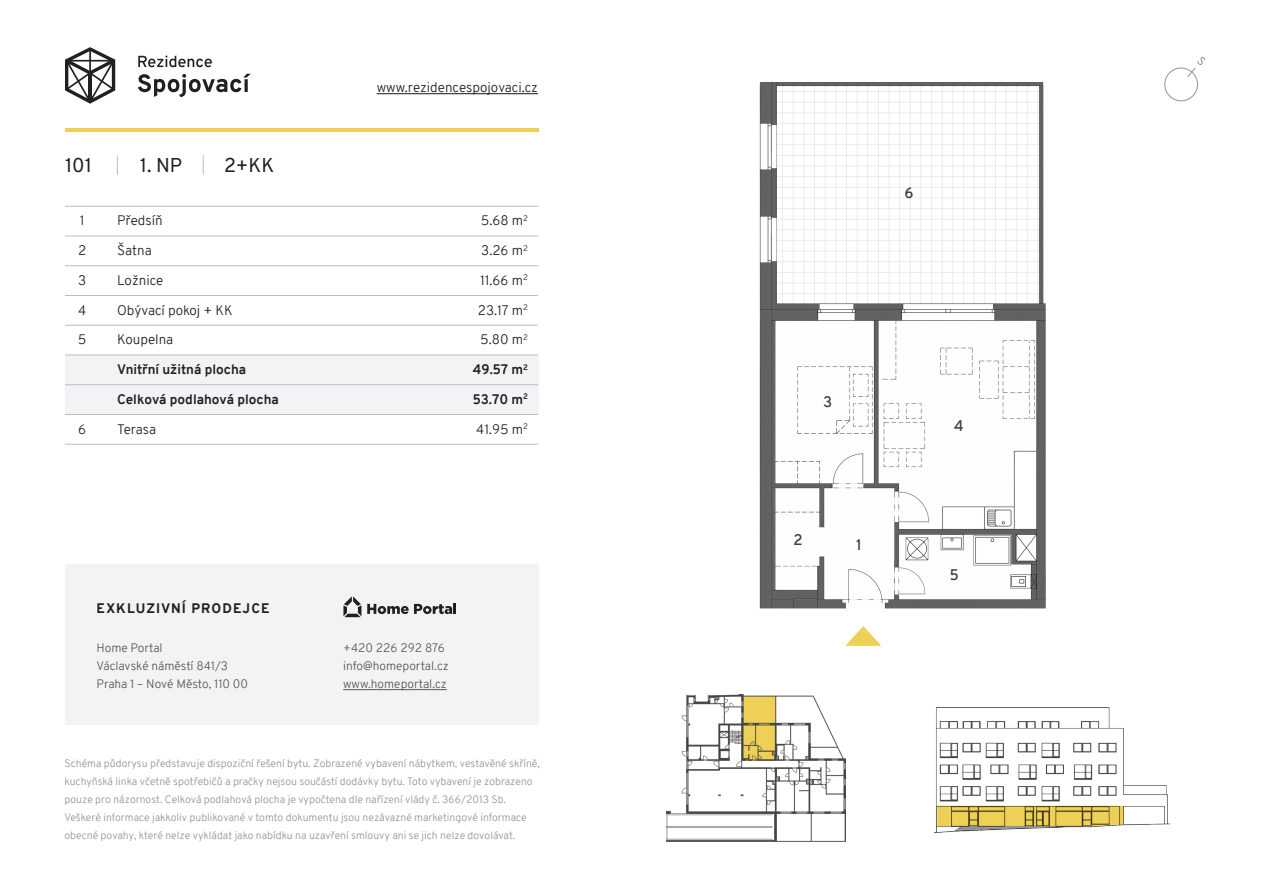
<style>
.page{position:relative;width:1263px;height:893px;background:#fff}
.page>*{position:absolute;margin:0;border:0;box-sizing:border-box;transform-origin:0 0}
.t1{font:19.5px "Overpass";color:#231f20}
.t2{font:600 15px "Overpass";color:#3c3f41}
.t3{font:300 13.5px "Overpass";color:#231f20}
.t4{font:700 13.5px "Overpass";color:#231f20}
.t5{font:800 13.5px "Overpass";letter-spacing:.08em;color:#231f20}
.t6{font:300 12px/18px "Overpass";color:#57585a}
.t7{font:300 10.5px/18px "Overpass";color:#939598}
</style>
<div class="page">
<div style="left:65px;top:355px;width:473px;height:59px;background:#f2f3f4"></div>
<div style="left:65px;top:564px;width:473px;height:161px;background:#f2f3f4"></div>
<svg style="left:138px;top:55px;width:113px;height:42px"></svg>
<svg style="left:65px;top:47px;width:50px;height:57px"></svg>
<hr style="left:65px;top:355px;width:473px;height:1px;background:#bcbdc0">
<hr style="left:65px;top:236px;width:473px;height:1px;background:#bcbdc0">
<hr style="left:65px;top:206px;width:473px;height:1px;background:#bcbdc0">
<hr style="left:65px;top:265px;width:473px;height:1px;background:#bcbdc0">
<hr style="left:65px;top:295px;width:473px;height:1px;background:#bcbdc0">
<hr style="left:65px;top:384px;width:473px;height:1px;background:#bcbdc0">
<hr style="left:65px;top:414px;width:473px;height:1px;background:#bcbdc0">
<hr style="left:65px;top:325px;width:473px;height:1px;background:#bcbdc0">
<hr style="left:65px;top:444px;width:473px;height:1px;background:#bcbdc0">
<svg style="left:117px;top:155px;width:1px;height:20px"></svg>
<svg style="left:203px;top:155px;width:1px;height:20px"></svg>
<hr style="left:65px;top:128px;width:473px;height:3px;background:#eed057">
<div style="left:1164px;top:68px;width:34px;height:33px;border:1px solid #939598;border-radius:50%"></div>
<svg style="left:1187px;top:57px;width:18px;height:21px"></svg>
<hr style="left:343px;top:689px;width:104px;height:1px;background:#57585a">
<hr style="left:377px;top:93px;width:161px;height:1px;background:#231f20">
<img style="left:666px;top:694px;width:180px;height:147px">
<svg style="left:367px;top:603px;width:89px;height:11px"></svg>
<svg style="left:343px;top:596px;width:18px;height:21px"></svg>
<svg style="left:845px;top:626px;width:36px;height:20px"></svg>
<img style="left:936px;top:707px;width:234px;height:125px">
<img style="left:759px;top:82px;width:287px;height:527px">
<h1 class="t1" style="left:65px;top:151px;width:29px">101</h1>
<h1 class="t1" style="left:140px;top:151px;width:44px">1. NP</h1>
<h1 class="t1" style="left:224px;top:151px;width:52px">2+KK</h1>
<p class="t3" style="left:80px;top:211px;width:6px">1</p>
<p class="t3" style="left:78px;top:241px;width:10px">2</p>
<p class="t3" style="left:78px;top:271px;width:10px">3</p>
<p class="t3" style="left:78px;top:300px;width:10px">4</p>
<p class="t3" style="left:78px;top:330px;width:10px">5</p>
<p class="t3" style="left:117px;top:211px;width:47px">Předsíň</p>
<p class="t3" style="left:117px;top:241px;width:36px">Šatna</p>
<p class="t3" style="left:117px;top:271px;width:48px">Ložnice</p>
<p class="t3" style="left:117px;top:300px;width:117px">Obývací pokoj + KK</p>
<p class="t3" style="left:117px;top:330px;width:58px">Koupelna</p>
<p class="t4" style="left:117px;top:360px;width:131px">Vnitřní užitná plocha</p>
<p class="t4" style="left:117px;top:390px;width:163px">Celková podlahová plocha</p>
<p class="t3" style="left:377px;top:77px;width:163px">www.rezidencespojovaci.cz</p>
<p class="t3" style="left:481px;top:211px;width:49px">5.68 m<sup>2</sup></p>
<p class="t3" style="left:481px;top:241px;width:48px">3.26 m<sup>2</sup></p>
<p class="t3" style="left:480px;top:271px;width:49px">11.66 m<sup>2</sup></p>
<p class="t3" style="left:478px;top:300px;width:52px">23.17 m<sup>2</sup></p>
<p class="t3" style="left:480px;top:330px;width:49px">5.80 m<sup>2</sup></p>
<p class="t4" style="left:473px;top:360px;width:57px">49.57 m<sup>2</sup></p>
<p class="t4" style="left:473px;top:390px;width:57px">53.70 m<sup>2</sup></p>
<p class="t3" style="left:78px;top:419px;width:10px">6</p>
<p class="t3" style="left:117px;top:419px;width:40px">Terasa</p>
<p class="t3" style="left:476px;top:419px;width:53px">41.95 m<sup>2</sup></p>
<p class="t5" style="left:96px;top:599px;width:174px">EXKLUZIVNÍ PRODEJCE</p>
<p class="t6" style="left:96px;top:639px;width:153px">Home Portal<br>Václavské náměstí 841/3<br>Praha 1 – Nové Město, 110 00</p>
<p class="t6" style="left:343px;top:639px;width:107px">+420 226 292 876 info@homeportal.cz www.homeportal.cz</p>
<p class="t7" style="left:65px;top:755px;width:477px">Schéma půdorysu představuje dispoziční řešení bytu. Zobrazené vybavení nábytkem, vestavěné skříně, kuchyňská linka včetně spotřebičů a pračky nejsou součástí dodávky bytu. Toto vybavení je zobrazeno pouze pro názornost. Celková podlahová plocha je vypočtena dle nařízení vlády č. 366/2013 Sb.<br>Veškeré informace jakkoliv publikované v tomto dokumentu jsou nezávazné marketingové informace obecné povahy, které nelze vykládat jako nabídku na uzavření smlouvy ani se jich nelze dovolávat.</p>
<h2 class="t2" style="left:904px;top:182px;width:10px">6</h2>
<h2 class="t2" style="left:823px;top:392px;width:11px">3</h2>
<h2 class="t2" style="left:793px;top:529px;width:11px">2</h2>
<h2 class="t2" style="left:856px;top:534px;width:8px">1</h2>
<h2 class="t2" style="left:954px;top:415px;width:11px">4</h2>
<h2 class="t2" style="left:950px;top:564px;width:11px">5</h2>
</div>
